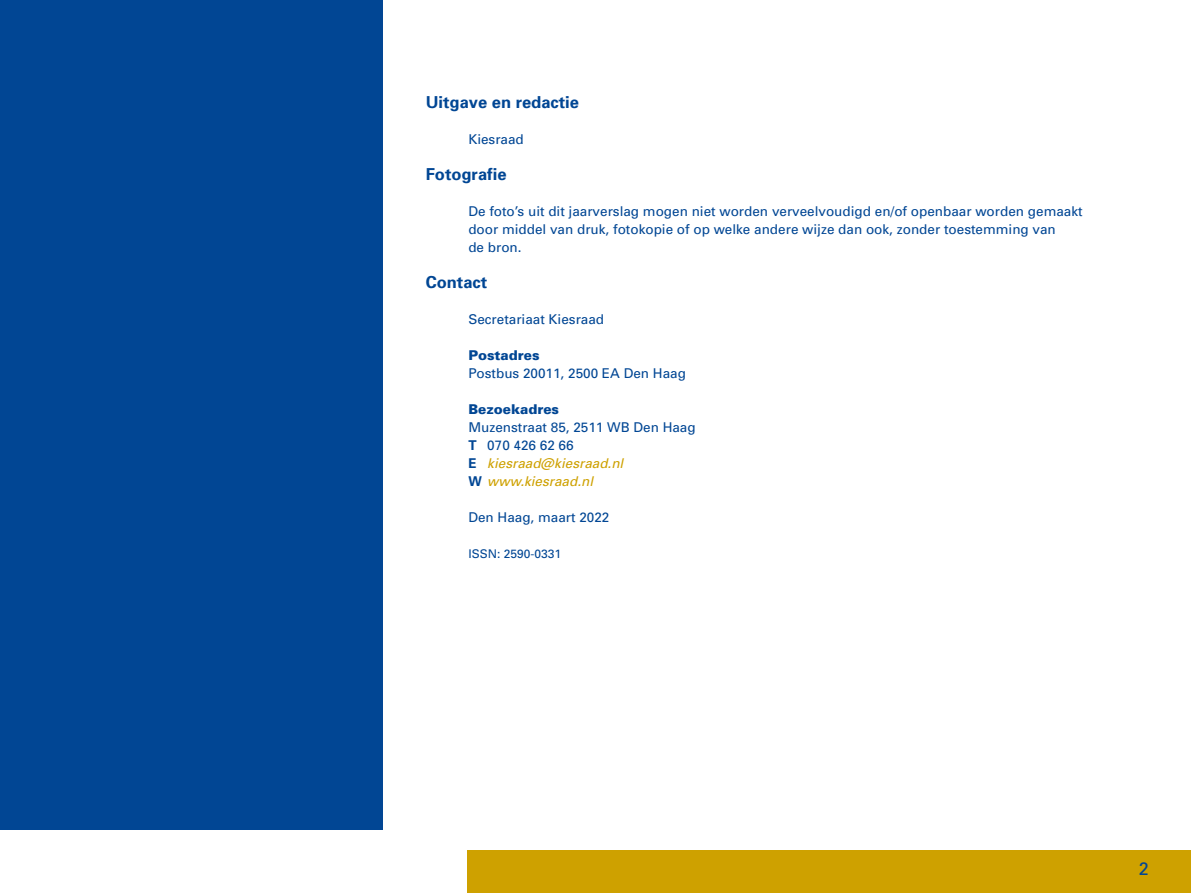
<style>
.page{position:relative;width:1191px;height:893px;background:#fff}
.page>*{position:absolute;margin:0;border:0;box-sizing:border-box;transform-origin:0 0}
.t1{font:18px "Univers";color:#014694}
.Tussenkop{font:700 16.5px "Univers";color:#014694}
.Broodtekst{font:13.5px/18px "Univers";color:#014694}
.Broodtekst-2{font:italic 13.5px "Univers";color:#cea100}
.Broodtekst-3{font:900 13.5px "Univers";color:#014694}
.Broodtekst-4{font:12px "Univers";color:#014694}
.s1{font-weight:700}
.s2{font-weight:700;font-style:normal;color:#014694}
</style>
<div class="page">
<div style="left:467px;top:850px;width:724px;height:43px;background:#cea100"></div>
<div style="left:0;top:0;width:383px;height:829px;background:#014694"></div>
<p class="Tussenkop" style="left:426px;top:92px;width:155px">Uitgave en redactie</p>
<p class="Broodtekst" style="left:468px;top:130px;width:57px">Kiesraad</p>
<p class="Tussenkop" style="left:426px;top:164px;width:82px">Fotografie</p>
<p class="Broodtekst" style="left:468px;top:202px;width:616px">De foto’s uit dit jaarverslag mogen niet worden verveelvoudigd en/of openbaar worden gemaakt door middel van druk, fotokopie of op welke andere wijze dan ook, zonder toestemming van<br>de bron.</p>
<p class="Tussenkop" style="left:426px;top:272px;width:63px">Contact</p>
<p class="Broodtekst" style="left:468px;top:310px;width:137px">Secretariaat Kiesraad</p>
<p class="Broodtekst-3" style="left:468px;top:347px;width:73px">Postadres</p>
<p class="Broodtekst" style="left:468px;top:364px;width:219px">Postbus 20011, 2500 EA Den Haag</p>
<p class="Broodtekst-3" style="left:468px;top:401px;width:92px">Bezoekadres</p>
<p class="Broodtekst" style="left:468px;top:418px;width:229px">Muzenstraat 85, 2511 WB Den Haag</p>
<p class="Broodtekst" style="left:468px;top:436px;width:107px"><span class="s1">T</span> 070 426 62 66</p>
<p class="Broodtekst-2" style="left:468px;top:455px;width:156px"><span class="s2">E</span> kiesraad@kiesraad.nl</p>
<p class="Broodtekst-2" style="left:468px;top:473px;width:126px"><span class="s2">W</span> www.kiesraad.nl</p>
<p class="Broodtekst" style="left:468px;top:508px;width:143px">Den Haag, maart 2022</p>
<p class="Broodtekst-4" style="left:468px;top:546px;width:94px">ISSN: 2590-0331</p>
<h1 class="t1" style="left:1138px;top:858px;width:12px">2</h1>
</div>
